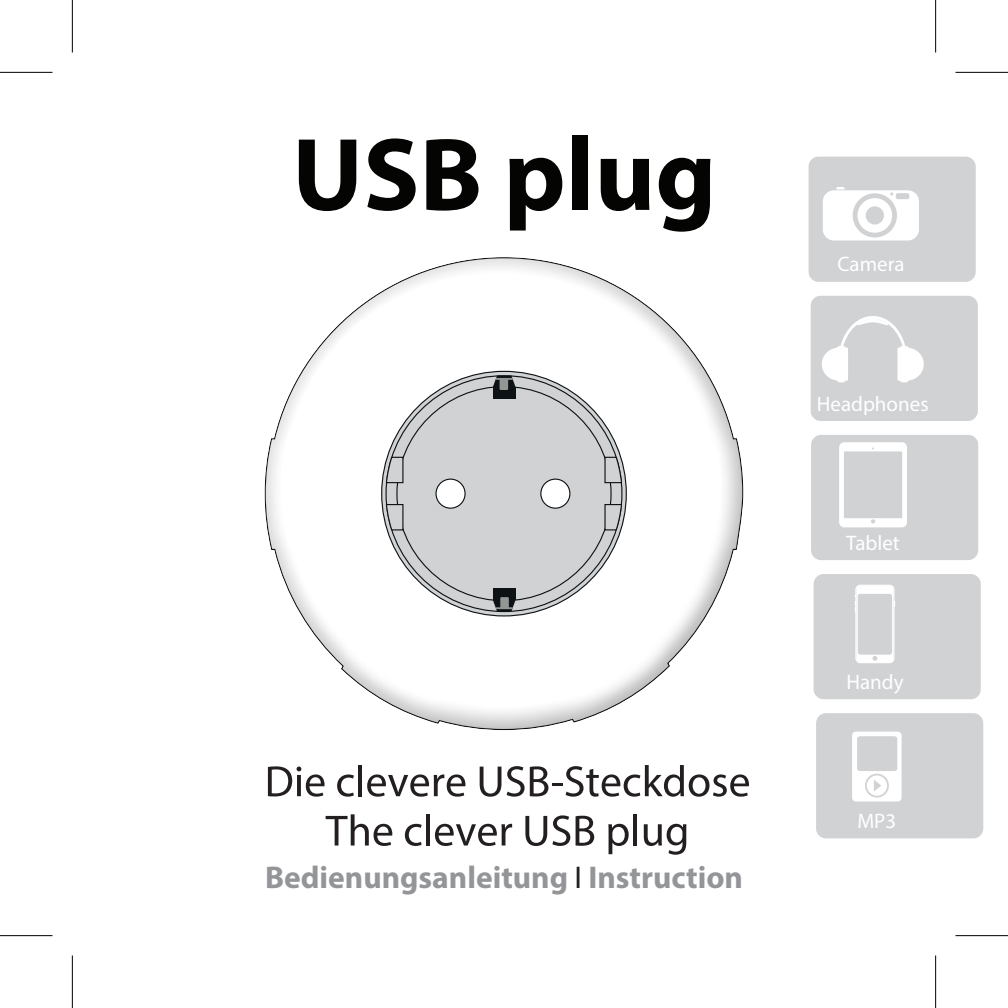
<style>
.page{position:relative;width:1008px;height:1008px;background:#fff}
.page>*{position:absolute;margin:0;border:0;box-sizing:border-box;transform-origin:0 0}
.t1{font:700 104.3px "Myriad Pro";color:#040503}
.t2{font:700 31.5px "Myriad Pro";color:#939598}
.t3{font:21px "Myriad Pro";color:#fff}
.s1{font-weight:400;color:#231f20}
</style>
<div class="page">
<div style="left:260px;top:253px;width:487px;height:479px;background:#231f20;opacity:.75"></div>
<div style="left:382px;top:371px;width:244px;height:245px;background:#d1d2d4;border-radius:50%"></div>
<div style="left:541px;top:479px;width:29px;height:29px;background:#fff;border-radius:50%"></div>
<div style="left:540px;top:478px;width:30px;height:31px;border:1px solid #0d1214;border-radius:50%"></div>
<div style="left:436px;top:479px;width:29px;height:29px;background:#fff;border-radius:50%"></div>
<div style="left:435px;top:478px;width:31px;height:31px;border:1px solid #0d1214;border-radius:50%"></div>
<div style="left:493px;top:387px;width:22px;height:11px;background:#0d1214"></div>
<div style="left:493px;top:589px;width:22px;height:11px;background:#0d1214"></div>
<svg style="left:493px;top:376px;width:22px;height:14px"></svg>
<svg style="left:493px;top:597px;width:22px;height:14px"></svg>
<svg style="left:385px;top:456px;width:19px;height:28px"></svg>
<svg style="left:385px;top:503px;width:19px;height:28px"></svg>
<svg style="left:604px;top:456px;width:19px;height:28px"></svg>
<svg style="left:604px;top:503px;width:19px;height:28px"></svg>
<div style="left:811px;top:435px;width:167px;height:125px;background:#d1d2d4;border-radius:10px"></div>
<div style="left:808px;top:157px;width:168px;height:125px;background:#d1d2d4;border-radius:10px"></div>
<div style="left:816px;top:713px;width:167px;height:125px;background:#d1d2d4;border-radius:10px"></div>
<div style="left:811px;top:296px;width:167px;height:125px;background:#d1d2d4;border-radius:10px"></div>
<div style="left:813px;top:574px;width:168px;height:125px;background:#d1d2d4;border-radius:10px"></div>
<div style="left:852px;top:731px;width:49px;height:70px;background:#fff;border-radius:4px"></div>
<svg style="left:857px;top:736px;width:40px;height:61px"></svg>
<svg style="left:822px;top:316px;width:102px;height:66px"></svg>
<svg style="left:855px;top:585px;width:40px;height:78px"></svg>
<div style="left:858px;top:594px;width:34px;height:61px;background:#d1d2d4;border-radius:2px"></div>
<div style="left:839px;top:442px;width:68px;height:85px;background:#fff;border-radius:5px"></div>
<div style="left:844px;top:451px;width:58px;height:67px;background:#d1d2d4"></div>
<svg style="left:871px;top:519px;width:4px;height:4px"></svg>
<svg style="left:836px;top:187px;width:9px;height:2px"></svg>
<div style="left:823px;top:190px;width:96px;height:50px;background:#fff;border-radius:11px"></div>
<div style="left:896px;top:193px;width:13px;height:6px;background:#d1d2d4;border-radius:2px"></div>
<svg style="left:853px;top:192px;width:44px;height:45px"></svg>
<svg style="left:326px;top:814px;width:66px;height:32px"></svg>
<svg style="left:405px;top:824px;width:17px;height:22px"></svg>
<hr style="left:426px;top:814px;width:4px;height:31px;background:#231f20">
<svg style="left:435px;top:824px;width:77px;height:22px"></svg>
<svg style="left:525px;top:815px;width:69px;height:31px"></svg>
<svg style="left:608px;top:824px;width:21px;height:30px"></svg>
<hr style="left:633px;top:814px;width:4px;height:31px;background:#231f20">
<svg style="left:644px;top:824px;width:42px;height:31px"></svg>
<svg style="left:268px;top:766px;width:56px;height:31px"></svg>
<svg style="left:337px;top:774px;width:17px;height:23px"></svg>
<hr style="left:358px;top:765px;width:4px;height:31px;background:#231f20">
<svg style="left:367px;top:774px;width:98px;height:23px"></svg>
<svg style="left:480px;top:766px;width:21px;height:31px"></svg>
<svg style="left:507px;top:766px;width:17px;height:31px"></svg>
<svg style="left:530px;top:765px;width:219px;height:32px"></svg>
<svg style="left:0;top:71px;width:52px;height:1px"></svg>
<svg style="left:955px;top:71px;width:53px;height:1px"></svg>
<svg style="left:0;top:936px;width:52px;height:1px"></svg>
<svg style="left:955px;top:936px;width:53px;height:1px"></svg>
<svg style="left:71px;top:0;width:1px;height:53px"></svg>
<svg style="left:71px;top:955px;width:1px;height:53px"></svg>
<svg style="left:936px;top:0;width:1px;height:53px"></svg>
<svg style="left:936px;top:955px;width:1px;height:53px"></svg>
<hr style="left:0;top:72px;width:52px;height:1px;background:#000">
<hr style="left:955px;top:72px;width:53px;height:1px;background:#000">
<hr style="left:0;top:935px;width:52px;height:1px;background:#000">
<hr style="left:955px;top:935px;width:53px;height:1px;background:#000">
<hr style="left:72px;top:0;width:1px;height:53px;background:#000">
<hr style="left:72px;top:955px;width:1px;height:53px;background:#000">
<hr style="left:935px;top:0;width:1px;height:53px;background:#000">
<hr style="left:935px;top:955px;width:1px;height:53px;background:#000">
<h1 class="t1" style="left:292px;top:107px;width:426px">USB plug</h1>
<p class="t2" style="left:265px;top:857px;width:479px">Bedienungsanleitung <span class="s1">I</span> Instruction</p>
<p class="t3" style="left:837px;top:251px;width:69px">Camera</p>
<p class="t3" style="left:817px;top:391px;width:113px">Headphones</p>
<p class="t3" style="left:846px;top:530px;width:55px">Tablet</p>
<p class="t3" style="left:846px;top:669px;width:59px">Handy</p>
<p class="t3" style="left:857px;top:808px;width:40px">MP3</p>
</div>
